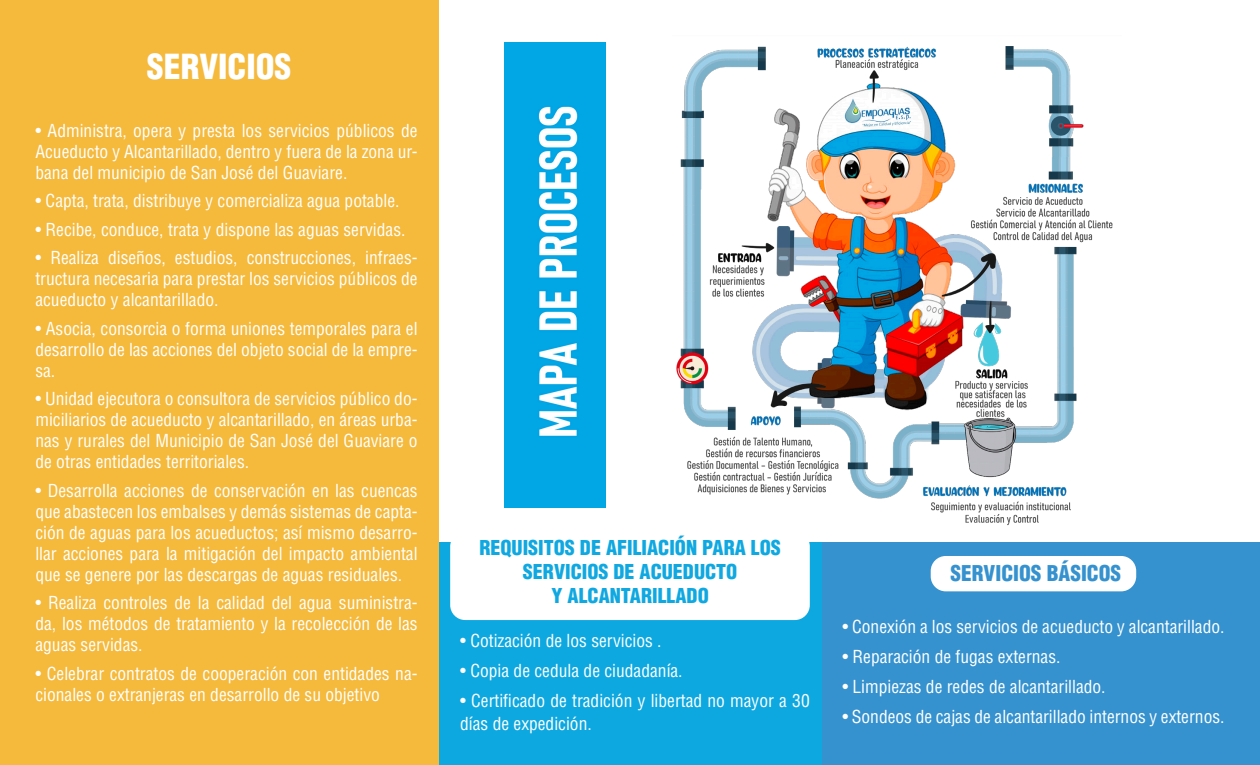
<style>
.page{position:relative;width:1260px;height:765px;background:#fff}
.page>*{position:absolute;margin:0;border:0;box-sizing:border-box;transform-origin:0 0}
.t1{font:900 condensed 33.75px "Helvetica LT Std";color:#fff}
.t2{font:900 condensed 21.25px "Helvetica LT Std";color:#3592cf}
.t3{font:900 condensed 20px/24px "Helvetica LT Std";color:#10a8e1;text-align:center}
.t4{font:condensed 17.5px/21px "Helvetica LT Std";color:#fff;text-align:justify}
</style>
<div class="page">
<div style="left:0;top:0;width:438px;height:765px;background:#f5b93c"></div>
<div style="left:439px;top:542px;width:438px;height:223px;background:#0ea8e1"></div>
<div style="left:450px;top:531px;width:360px;height:89px;background:#fff;border-radius:15px"></div>
<div style="left:822px;top:542px;width:438px;height:223px;background:#3592cf"></div>
<div style="left:931px;top:556px;width:205px;height:35px;background:#fff;border-radius:15px"></div>
<img style="left:676px;top:46px;width:437px;height:480px">
<img style="left:504px;top:42px;width:101px;height:466px">
<p class="t1" style="left:147px;top:46px;width:146px">SERVICIOS</p>
<p class="t4" style="left:35px;top:120px;width:384px">• Administra, opera y presta los servicios públicos de Acueducto y Alcantarillado, dentro y fuera de la zona ur&shy;bana del municipio de San José del Guaviare.</p>
<p class="t4" style="left:35px;top:190px;width:366px">• Capta, trata, distribuye y comercializa agua potable.</p>
<p class="t4" style="left:35px;top:219px;width:372px">• Recibe, conduce, trata y dispone las aguas servidas.</p>
<p class="t4" style="left:35px;top:247px;width:384px">• Realiza diseños, estudios, construcciones, infraes&shy;tructura necesaria para prestar los servicios públicos de acueducto y alcantarillado.</p>
<p class="t4" style="left:35px;top:318px;width:384px">• Asocia, consorcia o forma uniones temporales para el desarrollo de las acciones del objeto social de la empre&shy;sa.</p>
<p class="t4" style="left:35px;top:388px;width:384px">• Unidad ejecutora o consultora de servicios público do&shy;miciliarios de acueducto y alcantarillado, en áreas urba&shy;nas y rurales del Municipio de San José del Guaviare o de otras entidades territoriales.</p>
<p class="t4" style="left:35px;top:480px;width:384px">• Desarrolla acciones de conservación en las cuencas que abastecen los embalses y demás sistemas de capta&shy;ción de aguas para los acueductos; así mismo desarro&shy;llar acciones para la mitigación del impacto ambiental que se genere por las descargas de aguas residuales.</p>
<p class="t4" style="left:35px;top:592px;width:384px">• Realiza controles de la calidad del agua suministra&shy;da, los métodos de tratamiento y la recolección de las aguas servidas.</p>
<p class="t4" style="left:35px;top:663px;width:384px">• Celebrar contratos de cooperación con entidades na&shy;cionales o extranjeras en desarrollo de su objetivo</p>
<p class="t3" style="left:479px;top:535px;width:303px">REQUISITOS DE AFILIACIÓN PARA LOS<br>SERVICIOS DE ACUEDUCTO</p>
<p class="t3" style="left:552px;top:583px;width:159px">Y ALCANTARILLADO</p>
<p class="t4" style="left:460px;top:630px;width:203px">• Cotización de los servicios .</p>
<p class="t4" style="left:460px;top:660px;width:224px">• Copia de cedula de ciudadanía.</p>
<p class="t4" style="left:460px;top:689px;width:351px;line-height:22.5px">• Certificado de tradición y libertad no mayor a 30 días de expedición.</p>
<p class="t2" style="left:951px;top:560px;width:172px">SERVICIOS BÁSICOS</p>
<p class="t4" style="left:842px;top:616px;width:384px">• Conexión a los servicios de acueducto y alcantarillado.</p>
<p class="t4" style="left:842px;top:646px;width:220px">• Reparación de fugas externas.</p>
<p class="t4" style="left:842px;top:676px;width:265px">• Limpiezas de redes de alcantarillado.</p>
<p class="t4" style="left:842px;top:706px;width:384px">• Sondeos de cajas de alcantarillado internos y externos.</p>
</div>
